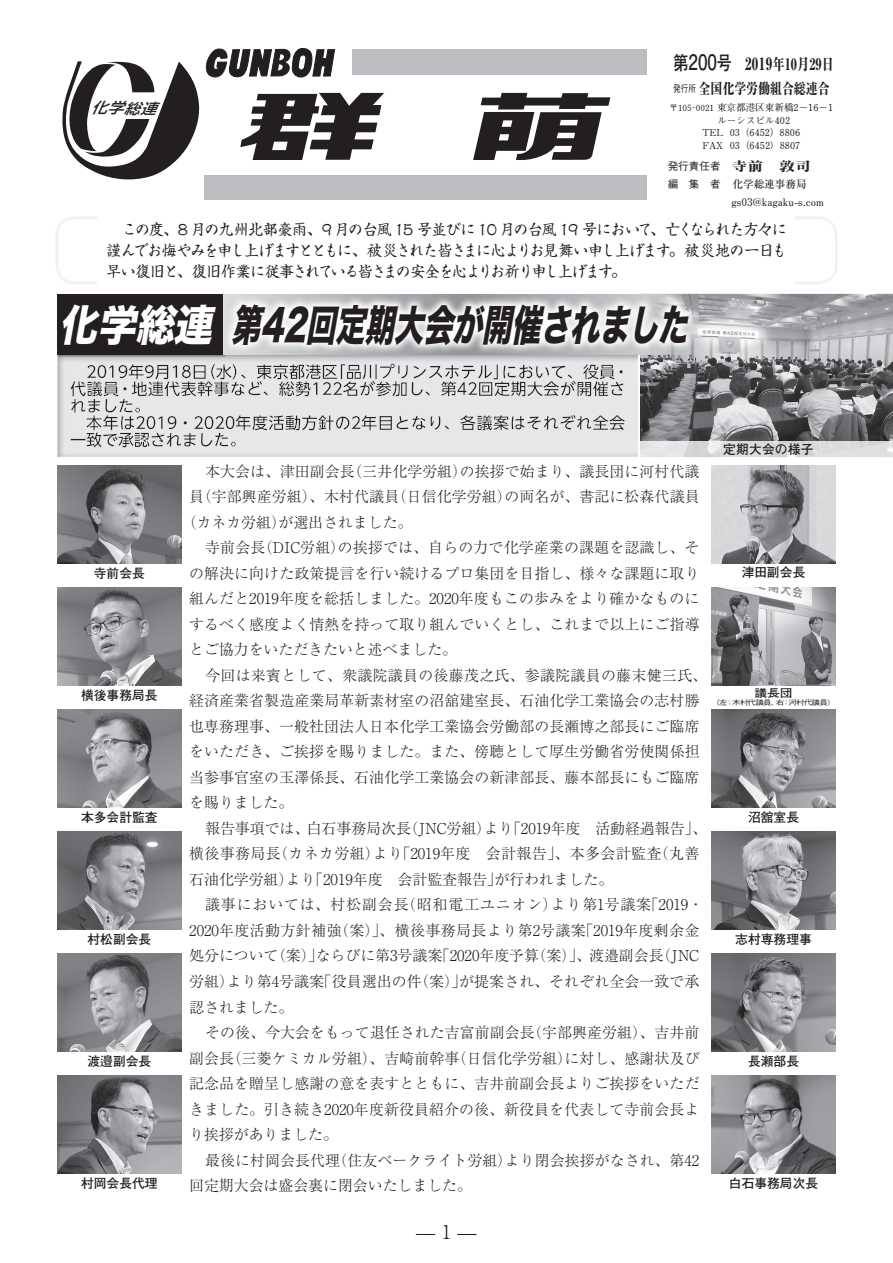
<style>
.page{position:relative;width:893px;height:1263px;background:#fff}
.page>*{position:absolute;margin:0;border:0;box-sizing:border-box;transform-origin:0 0}
.t1{font:italic 42.45px "Hira Kaku Std W8";color:#231f20;scale:.69 1}
.t2{font:300 19.2px "Ryumin Pro";color:#231f20}
.t3{font:800 15.9px "Ryumin Pro";color:#231f20;scale:.77 1}
.t4{font:300 14.85px "Ryumin Pro";letter-spacing:.01em;color:#231f20}
.t5{font:14.85px/21.3px "Shinsei Kai Pro CBSK1";letter-spacing:-.075em;color:#231f20;text-align:justify}
.t6{font:300 14.85px "Ryumin Pro";letter-spacing:.035em;color:#231f20}
.t7{font:300 14.85px "Ryumin Pro";letter-spacing:.03em;color:#231f20}
.t8{font:300 14.85px "Ryumin Pro";letter-spacing:.06em;color:#231f20}
.t9{font:800 14.85px "Ryumin Pro";color:#231f20;scale:.8 1}
.t10{font:italic 500 14.55px "Shin Go Pro";color:#231f20;scale:1.08 1}
.t11{font:700 12.75px "Futo Go B101 Pro";color:#231f20}
.t12{font:700 10.8px "Futo Go B101 Pro";color:#231f20;scale:1.18 1}
.t13{font:700 10.65px "Futo Min A101 Pro";color:#231f20}
.t14{font:500 10.65px "Ryumin Pro";color:#231f20}
.t15{font:500 10.65px "Gothic BBB Pro";color:#231f20}
.t16{font:700 9.6px "Futo Min A101 Pro";color:#231f20}
.t17{font:500 6.75px "Gothic BBB Pro";letter-spacing:-.085em;color:#231f20;scale:1.25 1}
.s1{font-family:"Futo Go B101 Pro";font-weight:700;font-size:19.2px}
.s2{font-family:"Futo Go B101 Pro";font-weight:700;font-size:21.3px}
.s3{font-size:16.95px}
.s4{font-family:"Gothic BBB Pro";font-weight:500;font-size:9.6px}
.s5{font-size:8.55px}
.s6{font-family:"Ryumin Pro";font-weight:800;font-size:12.75px}
.s7{font-family:"Gothic BBB Pro"}
.s8{color:#fff}
</style>
<div class="page">
<div style="left:55px;top:216px;width:783px;height:69px;border:4px solid #bcbdc0;border-radius:18px"></div>
<img style="left:57px;top:466px;width:124px;height:97px">
<img style="left:57px;top:588px;width:124px;height:97px">
<img style="left:712px;top:588px;width:124px;height:97px">
<img style="left:57px;top:709px;width:124px;height:98px">
<img style="left:712px;top:709px;width:124px;height:98px">
<img style="left:57px;top:831px;width:124px;height:98px">
<img style="left:712px;top:831px;width:124px;height:98px">
<img style="left:57px;top:953px;width:124px;height:98px">
<img style="left:712px;top:953px;width:124px;height:98px">
<img style="left:57px;top:1075px;width:124px;height:98px">
<img style="left:712px;top:1075px;width:124px;height:98px">
<div style="left:56px;top:354px;width:654px;height:105px;background:#231f20;opacity:.5"></div>
<svg style="left:638px;top:293px;width:255px;height:166px;background:#919194"></svg>
<div style="left:58px;top:295px;width:167px;height:62px;background:#858385"></div>
<div style="left:57px;top:294px;width:166px;height:61px;background:#231f20"></div>
<div style="left:353px;top:49px;width:294px;height:25px;background:#bcbdc0"></div>
<div style="left:204px;top:175px;width:443px;height:25px;background:#bcbdc0"></div>
<svg style="left:473px;top:93px;width:137px;height:67px"></svg>
<svg style="left:62px;top:48px;width:322px;height:132px"></svg>
<img style="left:712px;top:466px;width:124px;height:97px">
<svg style="left:640px;top:441px;width:253px;height:16px;background:#ddddde"></svg>
<div style="left:98px;top:216px;width:697px;height:68px;background:#fff"></div>
<svg style="left:223px;top:294px;width:476px;height:61px"></svg>
<svg style="left:223px;top:295px;width:475px;height:59px"></svg>
<p class="t10" style="left:91px;top:96px;width:70px">化学総連</p>
<p class="t3" style="left:673px;top:52px;width:210px"><span class="s1">第</span><span class="s2">200</span><span class="s1">号</span> <span class="s3">2019</span>年10月29日</p>
<p class="t9" style="left:673px;top:77px;width:197px"><span class="s4">発行所</span> 全国化学労働組合総連合</p>
<p class="t16" style="left:669px;top:100px;width:165px"><span class="s5">〒105‐0021</span> 東京都港区東新橋2−16−1</p>
<p class="t16" style="left:666px;top:112px;width:125px">　　　　　 ルーシスビル402</p>
<p class="t16" style="left:703px;top:125px;width:99px">TEL 03（6452）8806</p>
<p class="t16" style="left:702px;top:138px;width:99px">FAX 03（6452）8807</p>
<p class="t15" style="left:668px;top:157px;width:145px">発行責任者　<span class="s6">寺前　敦司</span></p>
<p class="t14" style="left:668px;top:175px;width:141px"><span class="s7">編　集　者</span> 化学総連事務局</p>
<p class="t13" style="left:731px;top:194px;width:94px">gs03@kagaku-s.com</p>
<p class="t5" style="left:106px;top:217px;width:682px;text-indent:16px">この度、8 月の九州北部豪雨、9 月の台風 15 号並びに 10 月の台風 19 号において、亡くなられた方々に謹んでお悔やみを申し上げますとともに、被災された皆さまに心よりお見舞い申し上げます。被災地の一日も早い復旧と、復旧作業に従事されている皆さまの安全を心よりお祈り申し上げます。</p>
<h1 class="t1" style="left:59px;top:301px;width:931px"><span class="s8">化学総連</span>第42回定期大会が開催されました</h1>
<p class="t11" style="left:723px;top:439px;width:92px">定期大会の様子</p>
<p class="t4" style="left:205px;top:459px;width:496px">本大会は、津田副会長（三井化学労組）の挨拶で始まり、議長団に河村代議</p>
<p class="t4" style="left:189px;top:485px;width:512px">員（宇部興産労組）、木村代議員（日信化学労組）の両名が、書記に松森代議員</p>
<p class="t4" style="left:182px;top:510px;width:232px">（カネカ労組）が選出されました。</p>
<p class="t4" style="left:205px;top:536px;width:496px">寺前会長（DIC労組）の挨拶では、自らの力で化学産業の課題を認識し、そ</p>
<p class="t4" style="left:189px;top:562px;width:512px">の解決に向けた政策提言を行い続けるプロ集団を目指し、様々な課題に取り</p>
<p class="t4" style="left:189px;top:587px;width:512px">組んだと2019年度を総括しました。2020年度もこの歩みをより確かなものに</p>
<p class="t4" style="left:189px;top:613px;width:512px">するべく感度よく情熱を持って取り組んでいくとし、これまで以上にご指導</p>
<p class="t4" style="left:189px;top:638px;width:269px">とご協力をいただきたいと述べました。</p>
<p class="t4" style="left:205px;top:664px;width:503px">今回は来賓として、衆議院議員の後藤茂之氏、参議院議員の藤末健三氏、</p>
<p class="t4" style="left:189px;top:689px;width:512px">経済産業省製造産業局革新素材室の沼舘建室長、石油化学工業協会の志村勝</p>
<p class="t4" style="left:189px;top:715px;width:512px">也専務理事、一般社団法人日本化学工業協会労働部の長瀬博之部長にご臨席</p>
<p class="t4" style="left:189px;top:740px;width:512px">をいただき、ご挨拶を賜りました。また、傍聴として厚生労働省労使関係担</p>
<p class="t4" style="left:189px;top:766px;width:512px">当参事官室の玉澤係長、石油化学工業協会の新津部長、藤本部長にもご臨席</p>
<p class="t4" style="left:189px;top:791px;width:106px">を賜りました。</p>
<p class="t4" style="left:205px;top:817px;width:503px">報告事項では、白石事務局次長（JNC労組）より「2019年度　活動経過報告」、</p>
<p class="t7" style="left:189px;top:842px;width:512px">横後事務局長（カネカ労組）より「2019年度　会計報告」、本多会計監査（丸善</p>
<p class="t4" style="left:189px;top:868px;width:426px">石油化学労組）より「2019年度　会計監査報告」が行われました。</p>
<p class="t8" style="left:205px;top:893px;width:500px">議事においては、村松副会長（昭和電工ユニオン）より第1号議案「2019・</p>
<p class="t6" style="left:189px;top:919px;width:512px">2020年度活動方針補強（案）」、横後事務局長より第2号議案「2019年度剰余金</p>
<p class="t4" style="left:189px;top:944px;width:512px">処分について（案）」ならびに第3号議案「2020年度予算（案）」、渡邉副会長（JNC</p>
<p class="t4" style="left:189px;top:970px;width:512px">労組）より第4号議案「役員選出の件（案）」が提案され、それぞれ全会一致で承</p>
<p class="t4" style="left:189px;top:995px;width:106px">認されました。</p>
<p class="t4" style="left:205px;top:1021px;width:496px">その後、今大会をもって退任された吉富前副会長（宇部興産労組）、吉井前</p>
<p class="t4" style="left:189px;top:1046px;width:512px">副会長（三菱ケミカル労組）、吉崎前幹事（日信化学労組）に対し、感謝状及び</p>
<p class="t4" style="left:189px;top:1072px;width:512px">記念品を贈呈し感謝の意を表すとともに、吉井前副会長よりご挨拶をいただ</p>
<p class="t4" style="left:189px;top:1097px;width:512px">きました。引き続き2020年度新役員紹介の後、新役員を代表して寺前会長よ</p>
<p class="t4" style="left:189px;top:1123px;width:150px">り挨拶がありました。</p>
<p class="t4" style="left:205px;top:1148px;width:496px">最後に村岡会長代理（住友ベークライト労組）より閉会挨拶がなされ、第42</p>
<p class="t4" style="left:189px;top:1174px;width:284px">回定期大会は盛会裏に閉会いたしました。</p>
<p class="t2" style="left:416px;top:1217px;width:62px">— 1 —</p>
<p class="t11" style="left:742px;top:562px;width:65px">津田副会長</p>
<p class="t11" style="left:94px;top:563px;width:53px">寺前会長</p>
<p class="t11" style="left:81px;top:685px;width:78px">横後事務局長</p>
<p class="t12" style="left:754px;top:684px;width:34px">議長団</p>
<p class="t17" style="left:712px;top:697px;width:101px">（左：木村代議員、右：河村代議員）</p>
<p class="t11" style="left:81px;top:807px;width:78px">本多会計監査</p>
<p class="t11" style="left:748px;top:807px;width:53px">沼舘室長</p>
<p class="t11" style="left:88px;top:929px;width:65px">村松副会長</p>
<p class="t11" style="left:735px;top:929px;width:78px">志村専務理事</p>
<p class="t11" style="left:88px;top:1051px;width:65px">渡邉副会長</p>
<p class="t11" style="left:748px;top:1051px;width:53px">長瀬部長</p>
<p class="t11" style="left:81px;top:1173px;width:78px">村岡会長代理</p>
<p class="t11" style="left:729px;top:1173px;width:91px">白石事務局次長</p>
</div>
